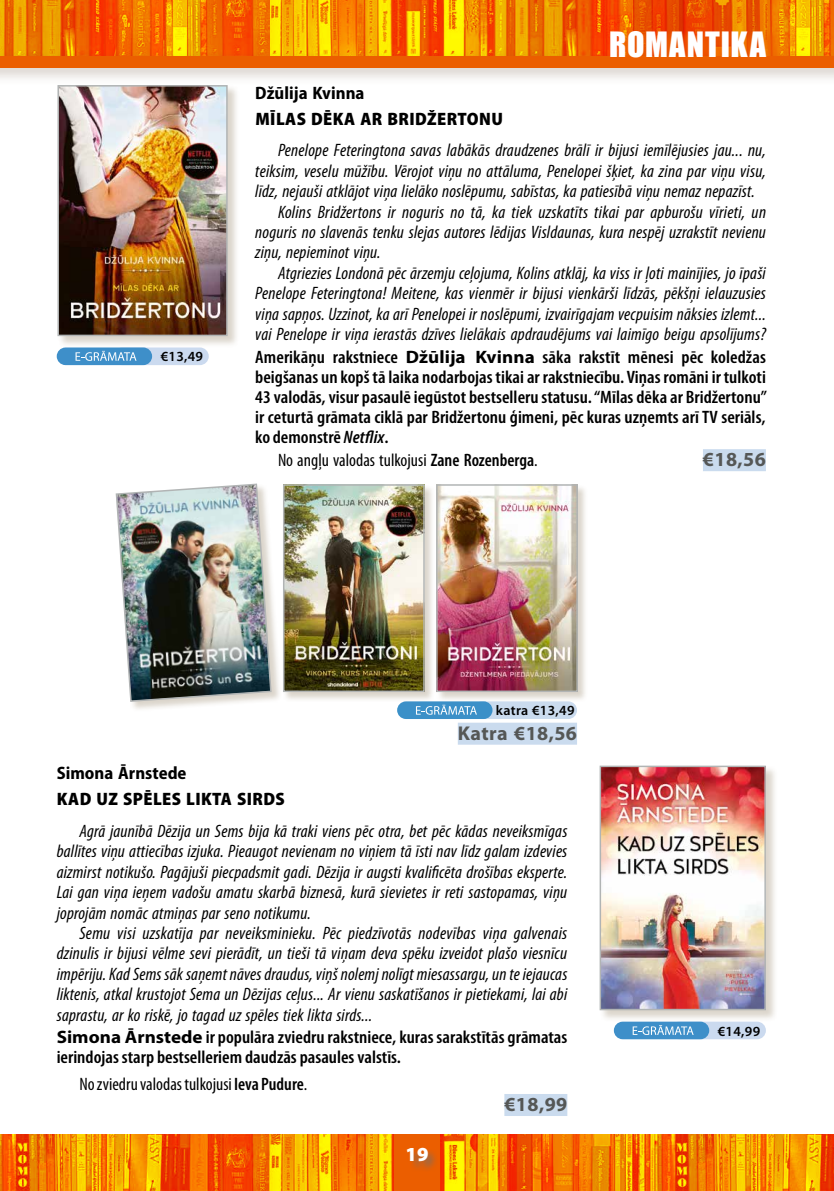
<style>
.page{position:relative;width:834px;height:1191px;background:#fff}
.page>*{position:absolute;margin:0;border:0;box-sizing:border-box;transform-origin:0 0}
.t1{font:32px "Impact";letter-spacing:.03em;color:#fff}
.t2{font:700 20px "Myriad Pro";letter-spacing:.02em;color:#555756}
.t3{font:900 20px "Myriad Pro";color:#fff}
.t4{font:italic condensed 18px/20.4px "Myriad Pro";letter-spacing:.01em;color:#000;text-align:justify}
.t5{font:600 condensed 18px/20px "Myriad Pro";color:#000;text-align:justify;scale:1.06 1}
.t6{font:condensed 18px "Myriad Pro";color:#000}
.t7{font:900 semi-condensed 18px "Myriad Pro";letter-spacing:.02em;color:#000}
.t8{font:700 semi-condensed 18px "Myriad Pro";color:#000}
.t9{font:600 14px "Myriad Pro";letter-spacing:.02em;color:#000}
.s1{font-weight:700;font-stretch:normal}
.s2{font-style:italic}
.s3{font-weight:600}
</style>
<div class="page">
<svg style="left:0;top:1134px;width:833px;height:57px;background:#f38400"></svg>
<svg style="left:0;top:0;width:833px;height:50px;background:#f38500"></svg>
<div style="left:394px;top:1134px;width:45px;height:57px;background:#eb5e00"></div>
<div style="left:407px;top:1148px;width:31px;height:24px;background:#716f6c;opacity:.7"></div>
<svg style="left:633px;top:0;width:46px;height:29px"></svg>
<svg style="left:679px;top:0;width:91px;height:29px;background:#ea5a00"></svg>
<div style="left:57px;top:84px;width:182px;height:264px;background:#877352;opacity:.3"></div>
<img style="left:60px;top:88px;width:165px;height:245px">
<div style="left:57px;top:85px;width:171px;height:251px;border:2px solid #b1b4b4"></div>
<div style="left:599px;top:765px;width:178px;height:257px;background:#877352;opacity:.3"></div>
<img style="left:602px;top:768px;width:160px;height:239px">
<div style="left:599px;top:765px;width:166px;height:245px;border:2px solid #b1b4b4"></div>
<div style="left:282px;top:484px;width:153px;height:218px;background:#877352;opacity:.3"></div>
<img style="left:286px;top:487px;width:135px;height:202px">
<div style="left:283px;top:484px;width:141px;height:208px;border:2px solid #b1b4b4"></div>
<div style="left:435px;top:484px;width:153px;height:218px;background:#877352;opacity:.3"></div>
<img style="left:439px;top:487px;width:135px;height:202px">
<div style="left:436px;top:484px;width:141px;height:208px;border:2px solid #b1b4b4"></div>
<div style="left:116px;top:484px;width:165px;height:228px;background:#877352;opacity:.3"></div>
<img style="left:115px;top:483px;width:157px;height:219px">
<div style="left:457px;top:722px;width:120px;height:22px;background:#cadbee"></div>
<div style="left:473px;top:701px;width:104px;height:18px;background:#cadbee;border-radius:9px"></div>
<div style="left:397px;top:701px;width:95px;height:18px;background:#3b90c8;border-radius:9px"></div>
<svg style="left:416px;top:705px;width:61px;height:9px"></svg>
<div style="left:0;top:50px;width:833px;height:36px;background:#715741;opacity:.3"></div>
<div style="left:0;top:57px;width:833px;height:11px;background:#eb5e00"></div>
<div style="left:615px;top:29px;width:167px;height:37px;background:#ee6000;opacity:.7"></div>
<div style="left:113px;top:347px;width:96px;height:18px;background:#cbdaef;border-radius:9px"></div>
<div style="left:57px;top:347px;width:95px;height:18px;background:#3e8fc9;border-radius:9px"></div>
<svg style="left:75px;top:351px;width:61px;height:10px"></svg>
<div style="left:670px;top:1021px;width:95px;height:18px;background:#cbdaef;border-radius:9px"></div>
<div style="left:613px;top:1021px;width:96px;height:18px;background:#3e8fc9;border-radius:9px"></div>
<svg style="left:632px;top:1025px;width:61px;height:10px"></svg>
<div style="left:702px;top:449px;width:63px;height:22px;background:#cadbee"></div>
<div style="left:504px;top:1094px;width:63px;height:22px;background:#cadbee"></div>
<p class="t9" style="left:161px;top:349px;width:44px">€13,49</p>
<h1 class="t1" style="left:609px;top:19px;width:158px">ROMANTIKA</h1>
<p class="t8" style="left:255px;top:82px;width:111px">Džūlija Kvinna</p>
<p class="t7" style="left:255px;top:108px;width:249px">MĪLAS DĒKA AR BRIDŽERTONU</p>
<p class="t4" style="left:278px;top:141px;width:489px">Penelope Feteringtona savas labākās draudzenes brālī ir bijusi iemīlējusies jau... nu,</p>
<p class="t4" style="left:255px;top:161px;width:512px">teiksim, veselu mūžību. Vērojot viņu no attāluma, Penelopei šķiet, ka zina par viņu visu,</p>
<p class="t4" style="left:255px;top:181px;width:501px">līdz, nejauši atklājot viņa lielāko noslēpumu, sabīstas, ka patiesībā viņu nemaz nepazīst.</p>
<p class="t4" style="left:278px;top:202px;width:489px">Kolins Bridžertons ir noguris no tā, ka tiek uzskatīts tikai par apburošu vīrieti, un</p>
<p class="t4" style="left:255px;top:222px;width:512px">noguris no slavenās tenku slejas autores lēdijas Visldaunas, kura nespēj uzrakstīt nevienu</p>
<p class="t4" style="left:255px;top:243px;width:127px">ziņu, nepieminot viņu.</p>
<p class="t4" style="left:278px;top:263px;width:489px">Atgriezies Londonā pēc ārzemju ceļojuma, Kolins atklāj, ka viss ir ļoti mainījies, jo īpaši</p>
<p class="t4" style="left:255px;top:283px;width:512px">Penelope Feteringtona! Meitene, kas vienmēr ir bijusi vienkārši līdzās, pēkšņi ielauzusies</p>
<p class="t4" style="left:255px;top:304px;width:512px">viņa sapņos. Uzzinot, ka arī Penelopei ir noslēpumi, izvairīgajam vecpuisim nāksies izlemt...</p>
<p class="t4" style="left:255px;top:324px;width:512px">vai Penelope ir viņa ierastās dzīves lielākais apdraudējums vai laimīgo beigu apsolījums?</p>
<p class="t5" style="left:255px;top:347px;width:484px">Amerikāņu rakstniece <span class="s1">Džūlija Kvinna</span> sāka rakstīt mēnesi pēc koledžas beigšanas un kopš tā laika nodarbojas tikai ar rakstniecību. Viņas romāni ir tulkoti 43 valodās, visur pasaulē iegūstot bestselleru statusu. “Mīlas dēka ar Bridžertonu” ir ceturtā grāmata ciklā par Bridžertonu ģimeni, pēc kuras uzņemts arī TV seriāls, ko demonstrē <span class="s2">Netflix</span>.</p>
<p class="t6" style="left:278px;top:450px;width:261px">No angļu valodas tulkojusi <span class="s3">Zane Rozenberga</span>.</p>
<p class="t2" style="left:702px;top:448px;width:64px">€18,56</p>
<p class="t9" style="left:496px;top:703px;width:80px">katra €13,49</p>
<p class="t2" style="left:457px;top:721px;width:121px">Katra €18,56</p>
<p class="t8" style="left:57px;top:763px;width:131px">Simona Ārnstede</p>
<p class="t7" style="left:57px;top:789px;width:229px">KAD UZ SPĒLES LIKTA SIRDS</p>
<p class="t4" style="left:57px;top:821px;width:512px;text-indent:23px">Agrā jaunībā Dēzija un Sems bija kā traki viens pēc otra, bet pēc kādas neveiksmīgas ballītes viņu attiecības izjuka. Pieaugot nevienam no viņiem tā īsti nav līdz galam izdevies aizmirst notikušo. Pagājuši piecpadsmit gadi. Dēzija ir augsti kvalificēta drošības eksperte.<br>Lai gan viņa ieņem vadošu amatu skarbā biznesā, kurā sievietes ir reti sastopamas, viņu joprojām nomāc atmiņas par seno notikumu.</p>
<p class="t4" style="left:57px;top:923px;width:512px;text-indent:23px">Semu visi uzskatīja par neveiksminieku. Pēc piedzīvotās nodevības viņa galvenais dzinulis ir bijusi vēlme sevi pierādīt, un tieši tā viņam deva spēku izveidot plašo viesnīcu impēriju. Kad Sems sāk saņemt nāves draudus, viņš nolemj nolīgt miesassargu, un te iejaucas liktenis, atkal krustojot Sema un Dēzijas ceļus... Ar vienu saskatīšanos ir pietiekami, lai abi saprastu, ar ko riskē, jo tagad uz spēles tiek likta sirds...</p>
<p class="t5" style="left:57px;top:1027px;width:483px"><span class="s1">Simona Ārnstede</span> ir populāra zviedru rakstniece, kuras sarakstītās grāmatas ierindojas starp bestselleriem daudzās pasaules valstīs.</p>
<p class="t6" style="left:79px;top:1073px;width:229px">No zviedru valodas tulkojusi <span class="s3">Ieva Pudure</span>.</p>
<p class="t3" style="left:405px;top:1143px;width:24px">19</p>
<p class="t2" style="left:504px;top:1093px;width:64px">€18,99</p>
<p class="t9" style="left:717px;top:1023px;width:44px">€14,99</p>
</div>
